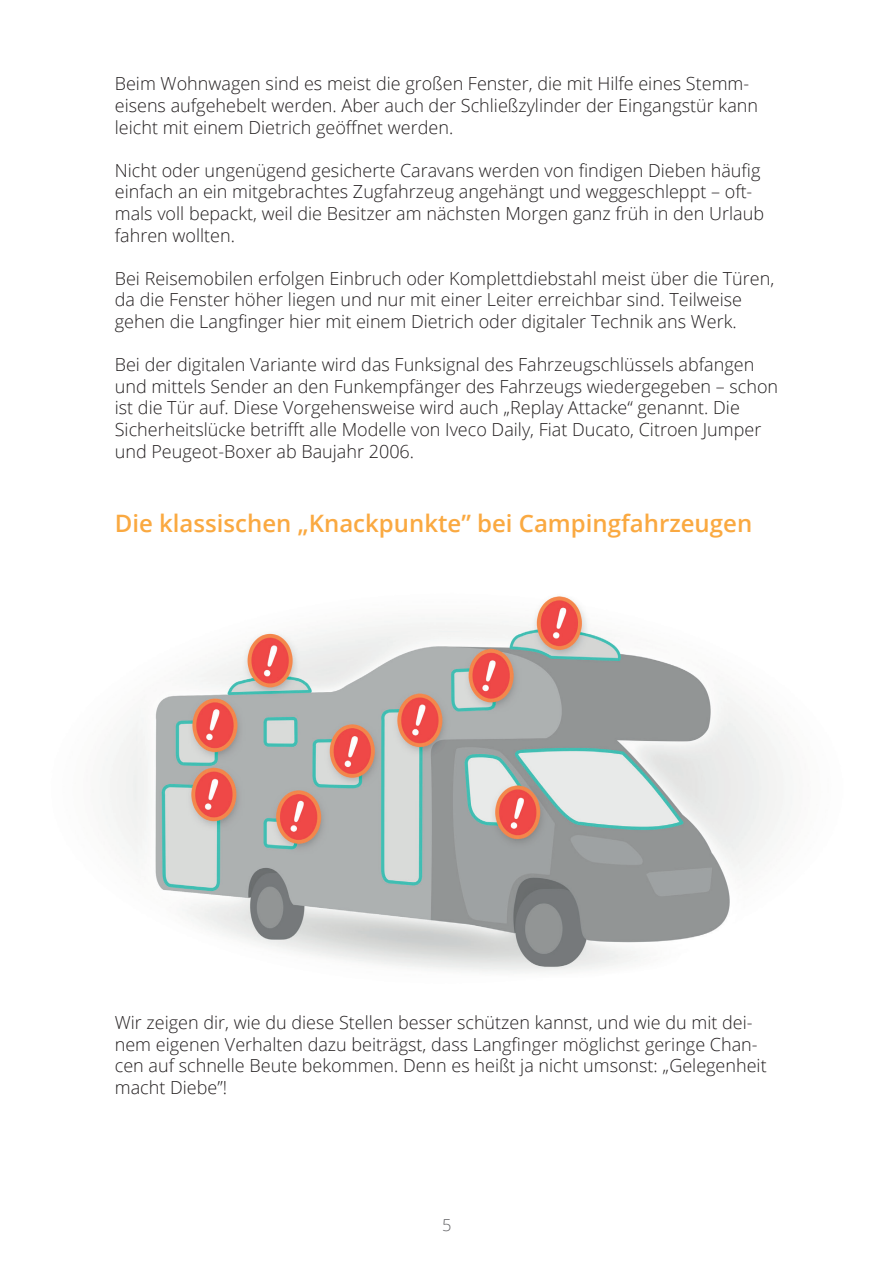
<style>
.page{position:relative;width:893px;height:1263px;background:#fff}
.page>*{position:absolute;margin:0;border:0;box-sizing:border-box;transform-origin:0 0}
.t1{font:600 24px "Open Sans";color:#faa941}
.t2{font:300 18px/21.6px "Open Sans";color:#231f20}
.t3{font:300 16.5px "Open Sans";color:#636366}
</style>
<div class="page">
<img style="left:104px;top:596px;width:688px;height:377px">
<p class="t2" style="left:115px;top:72px;width:645px">Beim Wohnwagen sind es meist die großen Fenster, die mit Hilfe eines Stemm&shy;eisens aufgehebelt werden. Aber auch der Schließzylinder der Eingangstür kann leicht mit einem Dietrich geöffnet werden.</p>
<p class="t2" style="left:115px;top:159px;width:651px">Nicht oder ungenügend gesicherte Caravans werden von findigen Dieben häufig einfach an ein mitgebrachtes Zugfahrzeug angehängt und weggeschleppt – oft&shy;mals voll bepackt, weil die Besitzer am nächsten Morgen ganz früh in den Urlaub fahren wollten.</p>
<p class="t2" style="left:115px;top:267px;width:661px">Bei Reisemobilen erfolgen Einbruch oder Komplettdiebstahl meist über die Türen, da die Fenster höher liegen und nur mit einer Leiter erreichbar sind. Teilweise gehen die Langfinger hier mit einem Dietrich oder digitaler Technik ans Werk.</p>
<p class="t2" style="left:115px;top:353px;width:665px">Bei der digitalen Variante wird das Funksignal des Fahrzeugschlüssels abfangen und mittels Sender an den Funkempfänger des Fahrzeugs wiedergegeben – schon ist die Tür auf. Diese Vorgehensweise wird auch „Replay Attacke“ genannt. Die Sicherheitslücke betrifft alle Modelle von Iveco Daily, Fiat Ducato, Citroen Jumper und Peugeot-Boxer ab Baujahr 2006.</p>
<h1 class="t1" style="left:115px;top:506px;width:639px">Die klassischen „Knackpunkte” bei Campingfahrzeugen</h1>
<p class="t2" style="left:115px;top:1011px;width:653px">Wir zeigen dir, wie du diese Stellen besser schützen kannst, und wie du mit dei&shy;nem eigenen Verhalten dazu beiträgst, dass Langfinger möglichst geringe Chan&shy;cen auf schnelle Beute bekommen. Denn es heißt ja nicht umsonst: „Gelegenheit macht Diebe”!</p>
<p class="t3" style="left:442px;top:1214px;width:11px">5</p>
</div>
